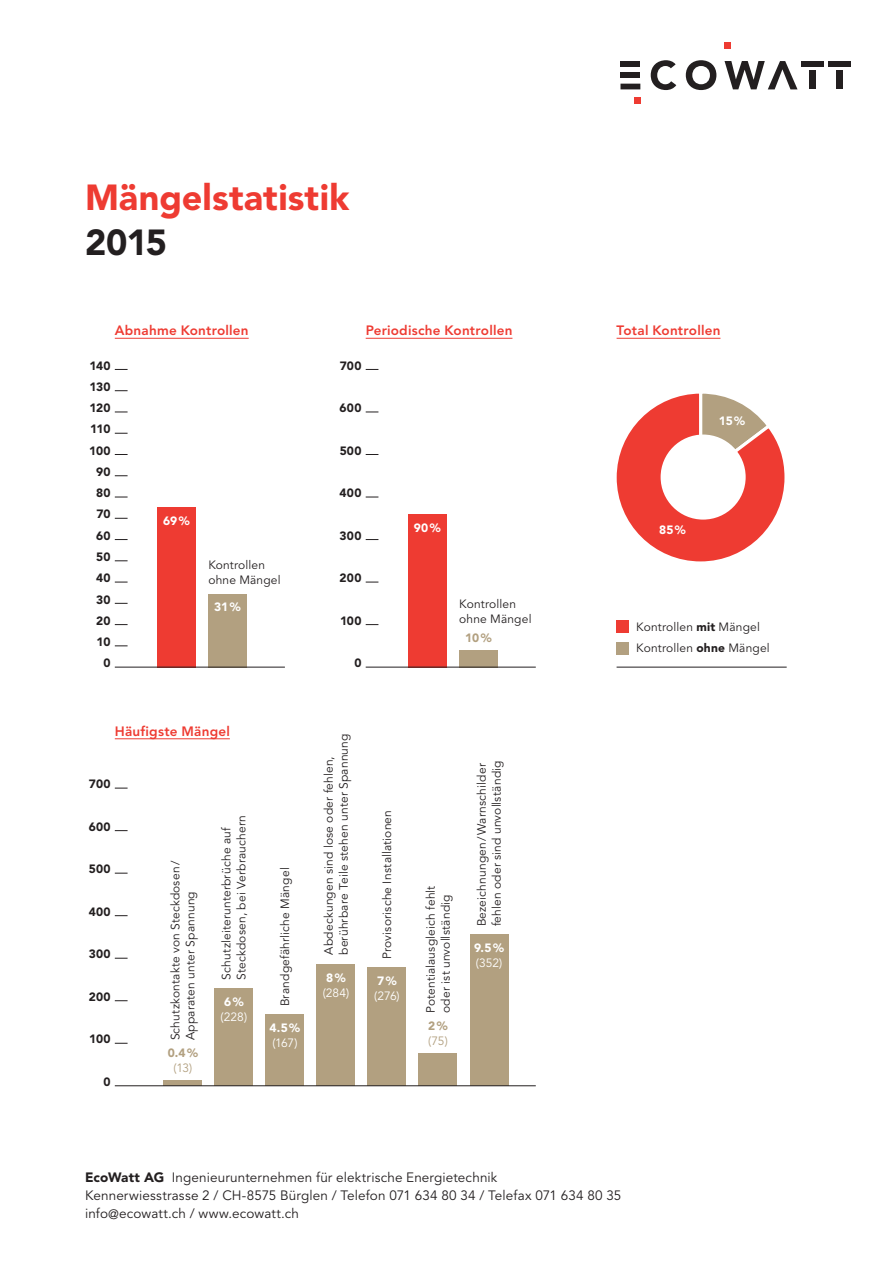
<style>
.page{position:relative;width:893px;height:1263px;background:#fff}
.page>*{position:absolute;margin:0;border:0;box-sizing:border-box;transform-origin:0 0}
.t1{font:900 36px "Avenir";letter-spacing:.005em;color:#ee3b32}
.t2{font:900 36px "Avenir";color:#231f20}
.t3{font:13.5px/18px "Avenir";letter-spacing:.01em;color:#231f20}
.t4{font:800 13.5px "Avenir";letter-spacing:.015em;color:#ee3b32}
.t5{font:12px/15px "Avenir";letter-spacing:.015em;color:#231f20}
.t6{font:900 12px/21.3px "Avenir";letter-spacing:.015em;color:#231f20;text-align:center}
.t7{font:900 12px "Avenir";letter-spacing:-.01em;color:#fff}
.t8{font:12px "Avenir";letter-spacing:-.005em;color:#fff}
.t9{font:900 12px "Avenir";color:#b2a080}
.t10{font:12px "Avenir";color:#b2a080}
.s1{font-weight:900}
</style>
<div class="page">
<svg style="left:616px;top:393px;width:169px;height:169px"></svg>
<div style="left:459px;top:650px;width:38px;height:17px;background:#b2a080"></div>
<div style="left:208px;top:594px;width:39px;height:73px;background:#b2a080"></div>
<div style="left:157px;top:507px;width:39px;height:160px;background:#ee3b32"></div>
<svg style="left:651px;top:60px;width:25px;height:30px"></svg>
<svg style="left:686px;top:60px;width:30px;height:30px"></svg>
<svg style="left:724px;top:61px;width:73px;height:28px"></svg>
<div style="left:620px;top:61px;width:20px;height:6px;background:#231f20"></div>
<div style="left:620px;top:72px;width:20px;height:6px;background:#231f20"></div>
<div style="left:620px;top:84px;width:20px;height:5px;background:#231f20"></div>
<div style="left:801px;top:61px;width:22px;height:6px;background:#231f20"></div>
<div style="left:809px;top:71px;width:6px;height:18px;background:#231f20"></div>
<div style="left:828px;top:61px;width:22px;height:6px;background:#231f20"></div>
<div style="left:836px;top:71px;width:6px;height:18px;background:#231f20"></div>
<svg style="left:725px;top:43px;width:6px;height:6px"></svg>
<div style="left:634px;top:97px;width:6px;height:7px;background:#ee3b32"></div>
<svg style="left:115px;top:369px;width:13px;height:1px"></svg>
<svg style="left:115px;top:390px;width:13px;height:1px"></svg>
<svg style="left:115px;top:412px;width:13px;height:1px"></svg>
<svg style="left:115px;top:433px;width:13px;height:1px"></svg>
<svg style="left:115px;top:454px;width:13px;height:1px"></svg>
<svg style="left:115px;top:475px;width:13px;height:1px"></svg>
<svg style="left:115px;top:497px;width:13px;height:1px"></svg>
<svg style="left:115px;top:518px;width:13px;height:1px"></svg>
<svg style="left:115px;top:539px;width:13px;height:1px"></svg>
<svg style="left:115px;top:560px;width:13px;height:1px"></svg>
<svg style="left:115px;top:582px;width:13px;height:1px"></svg>
<svg style="left:115px;top:603px;width:13px;height:1px"></svg>
<svg style="left:115px;top:624px;width:13px;height:1px"></svg>
<svg style="left:115px;top:646px;width:13px;height:1px"></svg>
<hr style="left:115px;top:667px;width:170px;height:1px;background:#231f20">
<div style="left:408px;top:514px;width:38px;height:153px;background:#ee3b32"></div>
<div style="left:617px;top:620px;width:12px;height:13px;background:#ee3b32"></div>
<div style="left:617px;top:642px;width:12px;height:12px;background:#b2a080"></div>
<svg style="left:366px;top:369px;width:12px;height:1px"></svg>
<svg style="left:366px;top:412px;width:12px;height:1px"></svg>
<svg style="left:366px;top:454px;width:12px;height:1px"></svg>
<svg style="left:366px;top:497px;width:12px;height:1px"></svg>
<svg style="left:366px;top:539px;width:12px;height:1px"></svg>
<svg style="left:366px;top:582px;width:12px;height:1px"></svg>
<svg style="left:366px;top:624px;width:12px;height:1px"></svg>
<hr style="left:366px;top:667px;width:170px;height:1px;background:#231f20">
<hr style="left:617px;top:667px;width:170px;height:1px;background:#231f20">
<hr style="left:115px;top:338px;width:134px;height:1px;background:#ee3b32">
<hr style="left:366px;top:338px;width:146px;height:1px;background:#ee3b32">
<hr style="left:617px;top:338px;width:103px;height:1px;background:#ee3b32">
<div style="left:164px;top:1080px;width:38px;height:6px;background:#b2a080"></div>
<div style="left:215px;top:988px;width:38px;height:98px;background:#b2a080"></div>
<div style="left:266px;top:1014px;width:38px;height:72px;background:#b2a080"></div>
<div style="left:317px;top:964px;width:38px;height:122px;background:#b2a080"></div>
<div style="left:368px;top:967px;width:38px;height:119px;background:#b2a080"></div>
<div style="left:419px;top:1054px;width:38px;height:32px;background:#b2a080"></div>
<div style="left:470px;top:935px;width:38px;height:151px;background:#b2a080"></div>
<svg style="left:115px;top:788px;width:13px;height:1px"></svg>
<svg style="left:115px;top:830px;width:13px;height:1px"></svg>
<svg style="left:115px;top:873px;width:13px;height:1px"></svg>
<svg style="left:115px;top:915px;width:13px;height:1px"></svg>
<svg style="left:115px;top:958px;width:13px;height:1px"></svg>
<svg style="left:115px;top:1000px;width:13px;height:1px"></svg>
<svg style="left:115px;top:1043px;width:13px;height:1px"></svg>
<hr style="left:115px;top:738px;width:115px;height:1px;background:#ee3b32">
<div style="left:661px;top:434px;width:85px;height:86px;background:#fff;border-radius:50%"></div>
<hr style="left:115px;top:1085px;width:421px;height:1px;background:#231f20">
<h1 class="t1" style="left:85px;top:176px;width:266px">Mängelstatistik</h1>
<h1 class="t2" style="left:85px;top:221px;width:84px">2015</h1>
<p class="t4" style="left:115px;top:323px;width:135px">Abnahme Kontrollen</p>
<p class="t4" style="left:366px;top:323px;width:148px">Periodische Kontrollen</p>
<p class="t4" style="left:617px;top:323px;width:105px">Total Kontrollen</p>
<p class="t6" style="left:89px;top:355px;width:23px">140</p>
<p class="t6" style="left:89px;top:376px;width:23px">130</p>
<p class="t6" style="left:89px;top:397px;width:23px">120</p>
<p class="t6" style="left:90px;top:418px;width:22px">110</p>
<p class="t6" style="left:89px;top:440px;width:23px">100</p>
<p class="t6" style="left:96px;top:461px;width:16px">90</p>
<p class="t6" style="left:96px;top:482px;width:16px">80</p>
<p class="t6" style="left:96px;top:503px;width:16px">70</p>
<p class="t6" style="left:96px;top:525px;width:16px">60</p>
<p class="t6" style="left:96px;top:546px;width:16px">50</p>
<p class="t6" style="left:96px;top:567px;width:16px">40</p>
<p class="t6" style="left:96px;top:589px;width:16px">30</p>
<p class="t6" style="left:96px;top:610px;width:16px">20</p>
<p class="t6" style="left:97px;top:631px;width:15px">10<br>0</p>
<p class="t7" style="left:163px;top:513px;width:28px">69%</p>
<p class="t5" style="left:208px;top:558px;width:74px">Kontrollen ohne Mängel</p>
<p class="t7" style="left:214px;top:600px;width:28px">31%</p>
<p class="t4" style="left:115px;top:723px;width:117px">Häufigste Mängel</p>
<p class="t6" style="left:89px;top:773px;width:23px">700</p>
<p class="t6" style="left:89px;top:816px;width:23px">600</p>
<p class="t6" style="left:89px;top:858px;width:23px">500</p>
<p class="t6" style="left:89px;top:901px;width:23px">400</p>
<p class="t6" style="left:89px;top:943px;width:23px">300</p>
<p class="t6" style="left:89px;top:986px;width:23px">200</p>
<p class="t6" style="left:89px;top:1028px;width:23px">100</p>
<p class="t6" style="left:103px;top:1071px;width:9px">0</p>
<p class="t5" style="left:168px;top:1040px;width:181px;rotate:-90deg">Schutzkontakte von Steckdosen/<br>Apparaten unter Spannung</p>
<p class="t9" style="left:168px;top:1046px;width:32px">0.4%</p>
<p class="t10" style="left:173px;top:1061px;width:20px">(13)</p>
<p class="t5" style="left:219px;top:979px;width:166px;rotate:-90deg">Schutzleiterunterbrüche auf<br>Steckdosen, bei Verbrauchern</p>
<p class="t7" style="left:224px;top:994px;width:21px">6%</p>
<p class="t8" style="left:221px;top:1010px;width:28px">(228)</p>
<p class="t5" style="left:278px;top:1006px;width:140px;rotate:-90deg">Brandgefährliche Mängel</p>
<p class="t7" style="left:270px;top:1020px;width:32px">4.5%</p>
<p class="t8" style="left:272px;top:1036px;width:27px">(167)</p>
<p class="t6" style="left:340px;top:355px;width:23px">700</p>
<p class="t6" style="left:340px;top:397px;width:23px">600</p>
<p class="t6" style="left:340px;top:440px;width:23px">500</p>
<p class="t6" style="left:340px;top:482px;width:23px">400</p>
<p class="t6" style="left:340px;top:525px;width:23px">300</p>
<p class="t6" style="left:340px;top:567px;width:23px">200</p>
<p class="t6" style="left:340px;top:610px;width:23px">100</p>
<p class="t6" style="left:354px;top:652px;width:9px">0</p>
<p class="t7" style="left:414px;top:520px;width:28px">90%</p>
<p class="t5" style="left:459px;top:597px;width:74px">Kontrollen ohne Mängel</p>
<p class="t9" style="left:465px;top:630px;width:28px">10%</p>
<p class="t5" style="left:321px;top:955px;width:223px;rotate:-90deg">Abdeckungen sind lose oder fehlen, berührbare Teile stehen unter Spannung</p>
<p class="t7" style="left:326px;top:970px;width:21px">8%</p>
<p class="t8" style="left:323px;top:985px;width:28px">(284)</p>
<p class="t5" style="left:380px;top:959px;width:151px;rotate:-90deg">Provisorische Installationen</p>
<p class="t7" style="left:377px;top:973px;width:21px">7%</p>
<p class="t8" style="left:374px;top:989px;width:27px">(276)</p>
<p class="t5" style="left:423px;top:1013px;width:129px;rotate:-90deg">Potentialausgleich fehlt oder ist unvollständig</p>
<p class="t9" style="left:428px;top:1019px;width:21px">2%</p>
<p class="t10" style="left:428px;top:1034px;width:21px">(75)</p>
<p class="t5" style="left:474px;top:926px;width:167px;rotate:-90deg">Bezeichnungen/Warnschilder fehlen oder sind unvollständig</p>
<p class="t7" style="left:474px;top:941px;width:31px">9.5%</p>
<p class="t8" style="left:476px;top:956px;width:28px">(352)</p>
<p class="t7" style="left:719px;top:413px;width:28px">15%</p>
<p class="t7" style="left:659px;top:523px;width:28px">85%</p>
<p class="t5" style="left:636px;top:617px;width:135px;line-height:21.3px">Kontrollen <span class="s1">mit</span> Mängel<br>Kontrollen <span class="s1">ohne</span> Mängel</p>
<p class="t3" style="left:85px;top:1169px;width:538px"><span class="s1">EcoWatt AG</span> Ingenieurunternehmen für elektrische Energietechnik<br>Kennerwiesstrasse 2 / CH-8575 Bürglen / Telefon 071 634 80 34 / Telefax 071 634 80 35 info@ecowatt.ch / www.ecowatt.ch</p>
</div>
